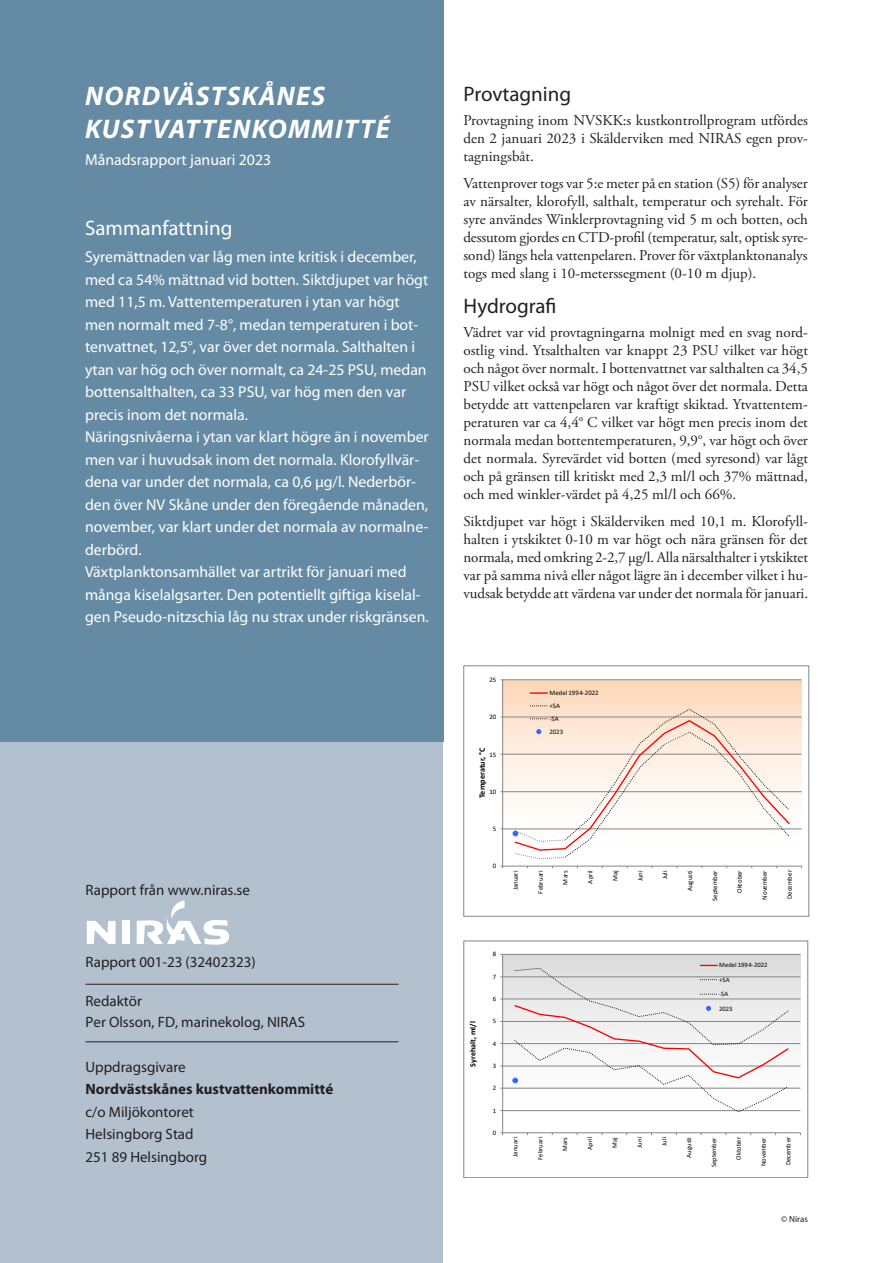
<style>
.page{position:relative;width:893px;height:1263px;background:#fff}
.page>*{position:absolute;margin:0;border:0;box-sizing:border-box;transform-origin:0 0}
.t1{font:italic 700 27px "Myriad Pro";letter-spacing:.05em;color:#fff}
.Mellanrubrik{font:21px "Myriad Pro";color:#231f20}
.t2{font:21px "Myriad Pro";color:#fff}
.bröd_sammanfatnning{font:15.75px/22.5px "Myriad Pro";color:#fff}
.Body_Text{font:15px/18px "Adobe Garamond Pro";color:#231f20;text-align:justify}
.Body_Text-2{font:15px "Myriad Pro";color:#231f20}
.Mellanrubrik-2{font:700 15px "Myriad Pro";color:#231f20}
.t3{font:9px "Myriad Pro";color:#231f20}
.t4{font:700 8.25px "Calibri";color:#000}
.t5{font:700 8.1px "Calibri";color:#000}
.t6{font:6.9px/12.9px "Calibri";letter-spacing:-.005em;color:#000}
.t7{font:6.75px/14.4px "Calibri";color:#000}
</style>
<div class="page">
<div style="left:0;top:538px;width:443px;height:725px;background:#b3c1ce"></div>
<div style="left:0;top:1px;width:443px;height:741px;background:#658ba4"></div>
<hr style="left:86px;top:984px;width:312px;height:1px;background:#231f20">
<hr style="left:86px;top:1041px;width:312px;height:1px;background:#231f20">
<svg style="left:87px;top:921px;width:29px;height:23px"></svg>
<div style="left:122px;top:921px;width:8px;height:23px;background:#fff"></div>
<svg style="left:137px;top:900px;width:92px;height:45px"></svg>
<div style="left:503px;top:680px;width:299px;height:186px;background:linear-gradient(to bottom,#fcdbc0,#fdffff)"></div>
<hr style="left:503px;top:829px;width:299px;height:1px;background:#868686">
<hr style="left:503px;top:791px;width:299px;height:1px;background:#868686">
<hr style="left:503px;top:754px;width:299px;height:1px;background:#868686">
<hr style="left:503px;top:717px;width:299px;height:1px;background:#868686">
<hr style="left:503px;top:679px;width:299px;height:1px;background:#868686">
<hr style="left:502px;top:680px;width:1px;height:186px;background:#868686">
<hr style="left:503px;top:866px;width:299px;height:1px;background:#868686">
<svg style="left:530px;top:692px;width:17px;height:2px"></svg>
<svg style="left:513px;top:705px;width:278px;height:154px"></svg>
<div style="left:463px;top:665px;width:346px;height:251px;border:1px solid #868686"></div>
<div style="left:503px;top:954px;width:297px;height:179px;background:linear-gradient(to bottom,#ddd,#fff)"></div>
<hr style="left:503px;top:1110px;width:297px;height:1px;background:#868686">
<hr style="left:503px;top:1088px;width:297px;height:1px;background:#868686">
<hr style="left:503px;top:1066px;width:297px;height:1px;background:#868686">
<hr style="left:503px;top:1043px;width:297px;height:1px;background:#868686">
<hr style="left:503px;top:1021px;width:297px;height:1px;background:#868686">
<hr style="left:503px;top:999px;width:297px;height:1px;background:#868686">
<hr style="left:503px;top:976px;width:297px;height:1px;background:#868686">
<hr style="left:503px;top:954px;width:297px;height:1px;background:#868686">
<hr style="left:502px;top:954px;width:1px;height:179px;background:#868686">
<hr style="left:503px;top:1132px;width:297px;height:1px;background:#868686">
<svg style="left:513px;top:965px;width:277px;height:147px"></svg>
<div style="left:463px;top:941px;width:345px;height:237px;border:1px solid #868686"></div>
<p class="t1" style="left:85px;top:79px;width:242px">NORDVÄSTSKÅNES</p>
<p class="t1" style="left:85px;top:112px;width:306px">KUSTVATTENKOMMITTÉ</p>
<p class="bröd_sammanfatnning" style="left:85px;top:148px;width:188px">Månadsrapport januari 2023</p>
<p class="t2" style="left:85px;top:215px;width:149px">Sammanfattning</p>
<p class="bröd_sammanfatnning" style="left:85px;top:245px;width:345px">Syremättnaden var låg men inte kritisk i december, med ca 54% mättnad vid botten. Siktdjupet var högt med 11,5 m. Vattentemperaturen i ytan var högt men normalt med 7-8°, medan temperaturen i bot&shy;tenvattnet, 12,5°, var över det normala. Salthalten i ytan var hög och över normalt, ca 24-25 PSU, medan bottensalthalten, ca 33 PSU, var hög men den var precis inom det normala.</p>
<p class="bröd_sammanfatnning" style="left:85px;top:425px;width:345px">Näringsnivåerna i ytan var klart högre än i november men var i huvudsak inom det normala. Klorofyllvär&shy;dena var under det normala, ca 0,6 µg/l. Nederbör&shy;den över NV Skåne under den föregående månaden, november, var klart under det normala av normalne&shy;derbörd.</p>
<p class="bröd_sammanfatnning" style="left:85px;top:560px;width:345px">Växtplanktonsamhället var artrikt för januari med många kiselalgsarter. Den potentiellt giftiga kiselal&shy;gen Pseudo-nitzschia låg nu strax under riskgränsen.</p>
<p class="Body_Text-2" style="left:86px;top:880px;width:166px">Rapport från www.niras.se</p>
<p class="Body_Text-2" style="left:86px;top:952px;width:172px">Rapport 001-23 (32402323)</p>
<p class="Body_Text-2" style="left:86px;top:991px;width:58px">Redaktör</p>
<p class="Body_Text-2" style="left:86px;top:1012px;width:221px">Per Olsson, FD, marinekolog, NIRAS</p>
<p class="Body_Text-2" style="left:86px;top:1057px;width:102px">Uppdragsgivare</p>
<p class="Mellanrubrik-2" style="left:86px;top:1079px;width:249px">Nordvästskånes kustvattenkommitté</p>
<p class="Body_Text-2" style="left:86px;top:1102px;width:110px">c/o Miljökontoret</p>
<p class="Body_Text-2" style="left:86px;top:1125px;width:110px">Helsingborg Stad</p>
<p class="Body_Text-2" style="left:86px;top:1147px;width:123px">251 89 Helsingborg</p>
<p class="Mellanrubrik" style="left:463px;top:81px;width:109px">Provtagning</p>
<p class="Body_Text" style="left:463px;top:112px;width:346px">Provtagning inom NVSKK:s kustkontrollprogram utfördes den 2 januari 2023 i Skälderviken med NIRAS egen prov&shy;tagningsbåt.</p>
<p class="Body_Text" style="left:463px;top:175px;width:346px">Vattenprover togs var 5:e meter på en station (S5) för analyser av närsalter, klorofyll, salthalt, temperatur och syrehalt. För syre användes Winklerprovtagning vid 5 m och botten, och dessutom gjordes en CTD-profil (temperatur, salt, optisk syre&shy;sond) längs hela vattenpelaren. Prover för växtplanktonanalys togs med slang i 10-meterssegment (0-10 m djup).</p>
<p class="Mellanrubrik" style="left:463px;top:293px;width:95px">Hydrografi</p>
<p class="Body_Text" style="left:463px;top:324px;width:346px">Vädret var vid provtagningarna molnigt med en svag nord&shy;ostlig vind. Ytsalthalten var knappt 23 PSU vilket var högt och något över normalt. I bottenvattnet var salthalten ca 34,5<br>PSU vilket också var högt och något över det normala. Detta betydde att vattenpelaren var kraftigt skiktad. Ytvattentem&shy;peraturen var ca 4,4° C vilket var högt men precis inom det normala medan bottentemperaturen, 9,9°, var högt och över det normala. Syrevärdet vid botten (med syresond) var lågt och på gränsen till kritiskt med 2,3 ml/l och 37% mättnad, och med winkler-värdet på 4,25 ml/l och 66%.</p>
<p class="Body_Text" style="left:463px;top:513px;width:346px">Siktdjupet var högt i Skälderviken med 10,1 m. Klorofyll&shy;halten i ytskiktet 0-10 m var högt och nära gränsen för det normala, med omkring 2-2,7 µg/l. Alla närsalthalter i ytskiktet var på samma nivå eller något lägre än i december vilket i hu&shy;vudsak betydde att värdena var under det normala för januari.</p>
<p class="t6" style="left:489px;top:673px;width:8px">25</p>
<p class="t6" style="left:489px;top:710px;width:8px">20</p>
<p class="t4" style="left:476px;top:798px;width:52px;rotate:-90deg">Temperatur, °C</p>
<p class="t6" style="left:489px;top:748px;width:8px">15</p>
<p class="t6" style="left:489px;top:785px;width:8px">10</p>
<p class="t6" style="left:493px;top:822px;width:5px">5</p>
<p class="t6" style="left:493px;top:859px;width:5px">0</p>
<p class="t6" style="left:549px;top:686px;width:51px">Medel 1994-2022 +SA<br>-SA<br>2023</p>
<p class="t6" style="left:509px;top:890px;width:21px;rotate:-90deg">Januari</p>
<p class="t6" style="left:534px;top:894px;width:25px;rotate:-90deg">Februari</p>
<p class="t6" style="left:559px;top:884px;width:16px;rotate:-90deg">Mars</p>
<p class="t6" style="left:584px;top:883px;width:15px;rotate:-90deg">April</p>
<p class="t6" style="left:608px;top:881px;width:12px;rotate:-90deg">Maj</p>
<p class="t6" style="left:633px;top:881px;width:13px;rotate:-90deg">Juni</p>
<p class="t6" style="left:658px;top:879px;width:11px;rotate:-90deg">Juli</p>
<p class="t6" style="left:683px;top:891px;width:22px;rotate:-90deg">Augusti</p>
<p class="t6" style="left:708px;top:901px;width:32px;rotate:-90deg">September</p>
<p class="t6" style="left:733px;top:893px;width:24px;rotate:-90deg">Oktober</p>
<p class="t6" style="left:758px;top:899px;width:30px;rotate:-90deg">November</p>
<p class="t6" style="left:783px;top:899px;width:30px;rotate:-90deg">December</p>
<p class="t5" style="left:467px;top:1067px;width:47px;rotate:-90deg">Syrehalt, ml/l</p>
<p class="t7" style="left:493px;top:947px;width:5px">8</p>
<p class="t7" style="left:493px;top:969px;width:5px">7</p>
<p class="t7" style="left:493px;top:991px;width:5px">6</p>
<p class="t7" style="left:493px;top:1014px;width:5px">5</p>
<p class="t7" style="left:493px;top:1036px;width:5px">4</p>
<p class="t7" style="left:493px;top:1058px;width:5px">3</p>
<p class="t7" style="left:493px;top:1080px;width:5px">2</p>
<p class="t7" style="left:493px;top:1103px;width:5px">1</p>
<p class="t7" style="left:493px;top:1125px;width:5px">0</p>
<p class="t7" style="left:719px;top:958px;width:50px">Medel 1994-2022 +SA<br>-SA<br>2023</p>
<p class="t7" style="left:508px;top:1156px;width:21px;rotate:-90deg">Januari</p>
<p class="t7" style="left:533px;top:1160px;width:24px;rotate:-90deg">Februari</p>
<p class="t7" style="left:558px;top:1151px;width:16px;rotate:-90deg">Mars</p>
<p class="t7" style="left:582px;top:1150px;width:14px;rotate:-90deg">April</p>
<p class="t7" style="left:607px;top:1148px;width:12px;rotate:-90deg">Maj</p>
<p class="t7" style="left:632px;top:1148px;width:12px;rotate:-90deg">Juni</p>
<p class="t7" style="left:657px;top:1146px;width:10px;rotate:-90deg">Juli</p>
<p class="t7" style="left:682px;top:1157px;width:22px;rotate:-90deg">Augusti</p>
<p class="t7" style="left:706px;top:1167px;width:31px;rotate:-90deg">September</p>
<p class="t7" style="left:731px;top:1159px;width:24px;rotate:-90deg">Oktober</p>
<p class="t7" style="left:756px;top:1166px;width:30px;rotate:-90deg">November</p>
<p class="t7" style="left:781px;top:1165px;width:30px;rotate:-90deg">December</p>
<p class="t3" style="left:781px;top:1213px;width:28px">© Niras</p>
</div>
